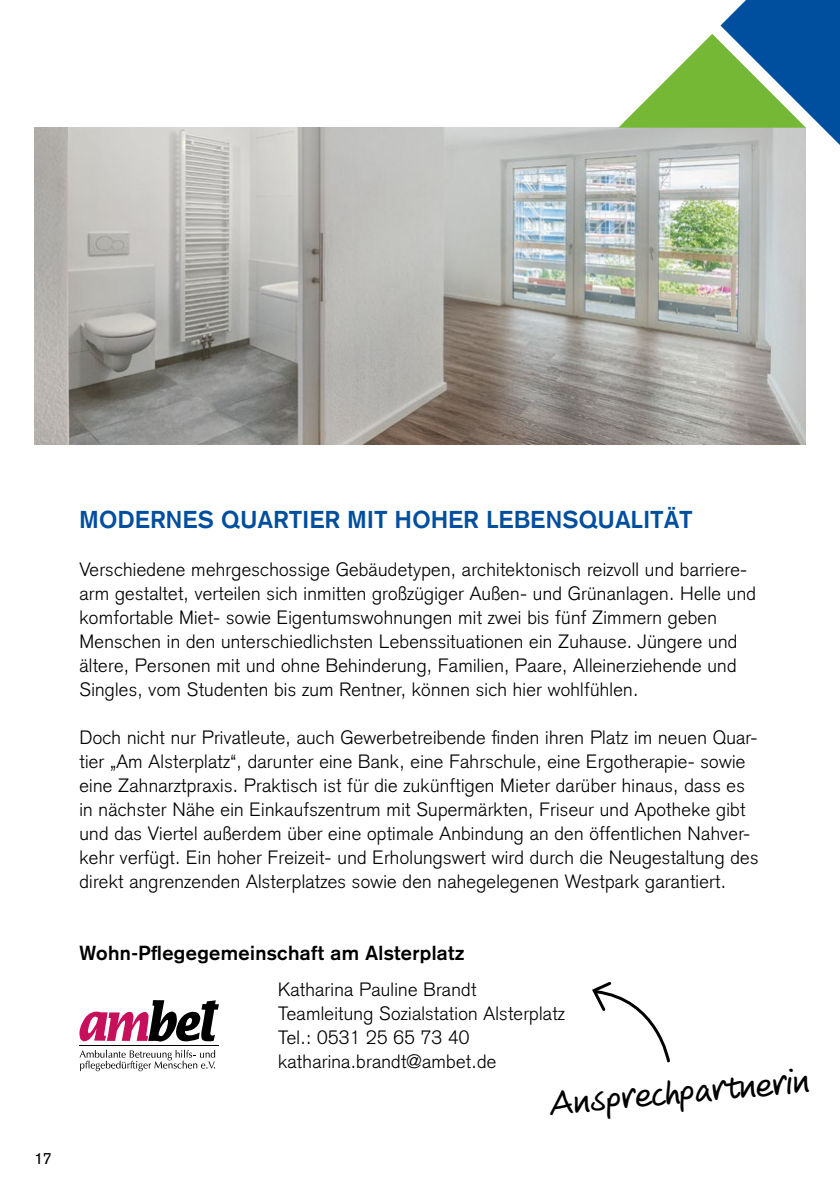
<style>
.page{position:relative;width:840px;height:1191px;background:#fff}
.page>*{position:absolute;margin:0;border:0;box-sizing:border-box;transform-origin:0 0}
.t1{font:36px "Veneto Handwriting";color:#000}
.t2{font:700 24px "Akzidenz Grotesk";letter-spacing:.02em;color:#004e9e}
.t3{font:700 20px "Akzidenz Grotesk";letter-spacing:.02em;color:#000}
.t4{font:300 19px/24px "Akzidenz Grotesk";letter-spacing:.015em;color:#000}
.t5{font:16px "Akzidenz Grotesk";color:#000}
</style>
<div class="page">
<img style="left:34px;top:128px;width:771px;height:316px">
<svg style="left:79px;top:1000px;width:140px;height:42px"></svg>
<hr style="left:79px;top:1045px;width:140px;height:1px;background:#000">
<svg style="left:79px;top:1049px;width:136px;height:22px"></svg>
<svg style="left:618px;top:0;width:221px;height:145px"></svg>
<svg style="left:592px;top:982px;width:78px;height:81px"></svg>
<p class="t5" style="left:34px;top:1149px;width:19px">17</p>
<p class="t2" style="left:79px;top:505px;width:614px">MODERNES QUARTIER MIT HOHER LEBENSQUALITÄT</p>
<p class="t4" style="left:79px;top:558px;width:677px">Verschiedene mehrgeschossige Gebäudetypen, architektonisch reizvoll und barriere&shy;arm gestaltet, verteilen sich inmitten großzügiger Außen- und Grünanlagen. Helle und komfortable Miet- sowie Eigentumswohnungen mit zwei bis fünf Zimmern geben Menschen in den unterschiedlichsten Lebenssituationen ein Zuhause. Jüngere und ältere, Personen mit und ohne Behinderung, Familien, Paare, Alleinerziehende und Singles, vom Studenten bis zum Rentner, können sich hier wohlfühlen.</p>
<p class="t4" style="left:79px;top:725px;width:680px">Doch nicht nur Privatleute, auch Gewerbetreibende finden ihren Platz im neuen Quar&shy;tier „Am Alsterplatz“, darunter eine Bank, eine Fahrschule, eine Ergotherapie- sowie eine Zahnarztpraxis. Praktisch ist für die zukünftigen Mieter darüber hinaus, dass es in nächster Nähe ein Einkaufszentrum mit Supermärkten, Friseur und Apotheke gibt und das Viertel außerdem über eine optimale Anbindung an den öffentlichen Nahver&shy;kehr verfügt. Ein hoher Freizeit- und Erholungswert wird durch die Neugestaltung des direkt angrenzenden Alsterplatzes sowie den nahegelegenen Westpark garantiert.</p>
<p class="t3" style="left:79px;top:941px;width:386px">Wohn-Pflegegemeinschaft am Alsterplatz</p>
<p class="t4" style="left:278px;top:978px;width:288px">Katharina Pauline Brandt<br>Teamleitung Sozialstation Alsterplatz<br>Tel.: 0531 25 65 73 40 katharina.brandt@ambet.de</p>
<h1 class="t1" style="left:547px;top:1083px;width:261px;rotate:-5deg">Ansprechpartnerin</h1>
</div>
